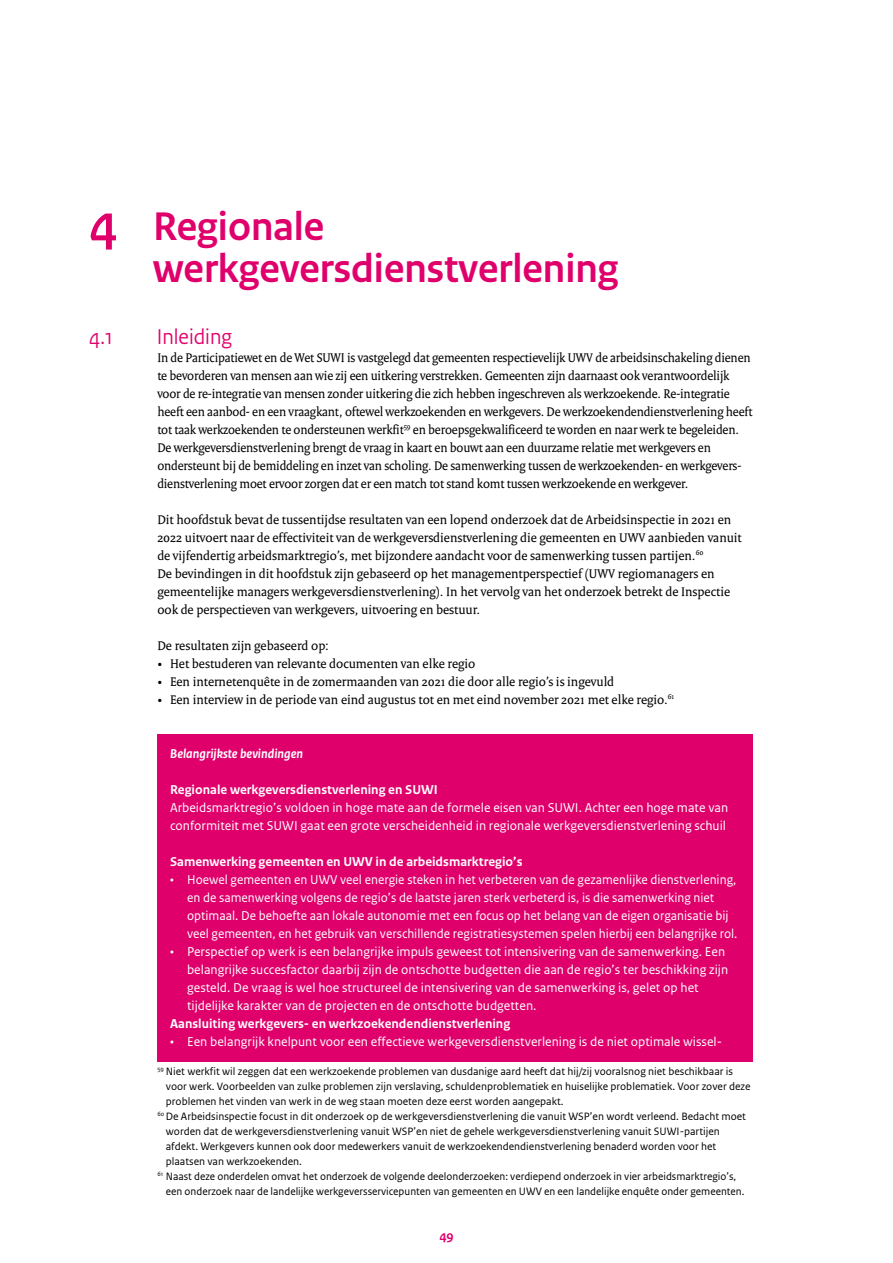
<style>
.page{position:relative;width:893px;height:1263px;background:#fff}
.page>*{position:absolute;margin:0;border:0;box-sizing:border-box;transform-origin:0 0}
.H2_RO_Kop{font:700 42px/42px "Rijksoverheid Sans Heading";color:#e0006c}
.H3_RO_Paragraafkop_S{font:22.5px "Rijksoverheid Sans Heading";color:#e0006c}
.P_RO_Broodtekst_Seri{font:13.5px/18px "Rijksoverheid Serif";letter-spacing:-.01em;color:#000}
.P_Kader_Broodtekst{font:13.5px/18px "Rijksoverheid Sans Text";color:#fff}
.P_Kader_Broodtekst-2{font:700 13.5px "Rijksoverheid Sans Text";color:#fff}
.P_Kader_Broodtekst-3{font:italic 700 13.5px "Rijksoverheid Sans Text";color:#fff}
.t1{font:700 13.5px "Rijksoverheid Sans Text";color:#e0006c}
.RO_Voetnoot{font:11.25px/15px "Rijksoverheid Sans Text";color:#000}
.s1{font-size:54px}
</style>
<div class="page">
<div style="left:157px;top:734px;width:596px;height:39px;background:#e0006c"></div>
<div style="left:157px;top:770px;width:596px;height:39px;background:#e0006c"></div>
<div style="left:157px;top:788px;width:596px;height:57px;background:#e0006c"></div>
<div style="left:157px;top:842px;width:596px;height:39px;background:#e0006c"></div>
<div style="left:157px;top:860px;width:596px;height:93px;background:#e0006c"></div>
<div style="left:157px;top:932px;width:596px;height:89px;background:#e0006c"></div>
<div style="left:157px;top:1004px;width:596px;height:39px;background:#e0006c"></div>
<div style="left:157px;top:1022px;width:596px;height:39px;background:#e0006c"></div>
<h2 class="H2_RO_Kop" style="left:153px;top:207px;width:467px;text-indent:-64px"><span class="s1">4</span> Regionale werkgeversdienstverlening</h2>
<h3 class="H3_RO_Paragraafkop_S" style="left:89px;top:324px;width:25px">4.1</h3>
<h3 class="H3_RO_Paragraafkop_S" style="left:157px;top:324px;width:77px">Inleiding</h3>
<p class="P_RO_Broodtekst_Seri" style="left:157px;top:348px;width:597px">In de Participatiewet en de Wet SUWI is vastgelegd dat gemeenten respectievelijk UWV de arbeidsinschakeling dienen te bevorderen van mensen aan wie zij een uitkering verstrekken. Gemeenten zijn daarnaast ook verantwoordelijk voor de re-integratie van mensen zonder uitkering die zich hebben ingeschreven als werkzoekende. Re-integratie heeft een aanbod- en een vraagkant, oftewel werkzoekenden en werkgevers. De werkzoekendendienstverlening heeft tot taak werkzoekenden te ondersteunen werkfit<sup>59</sup> en beroepsgekwalificeerd te worden en naar werk te begeleiden.<br>De werkgeversdienstverlening brengt de vraag in kaart en bouwt aan een duurzame relatie met werkgevers en ondersteunt bij de bemiddeling en inzet van scholing. De samenwerking tussen de werkzoekenden- en werkgevers&shy;dienstverlening moet ervoor zorgen dat er een match tot stand komt tussen werkzoekende en werkgever.</p>
<p class="P_RO_Broodtekst_Seri" style="left:157px;top:510px;width:586px">Dit hoofdstuk bevat de tussentijdse resultaten van een lopend onderzoek dat de Arbeidsinspectie in 2021 en<br>2022 uitvoert naar de effectiviteit van de werkgeversdienstverlening die gemeenten en UWV aanbieden vanuit de vijfendertig arbeidsmarktregio’s, met bijzondere aandacht voor de samenwerking tussen partijen.<sup>60</sup></p>
<p class="P_RO_Broodtekst_Seri" style="left:157px;top:564px;width:574px">De bevindingen in dit hoofdstuk zijn gebaseerd op het managementperspectief (UWV regiomanagers en gemeentelijke managers werkgeversdienstverlening). In het vervolg van het onderzoek betrekt de Inspectie ook de perspectieven van werkgevers, uitvoering en bestuur.</p>
<p class="P_RO_Broodtekst_Seri" style="left:157px;top:636px;width:173px">De resultaten zijn gebaseerd op:</p>
<p class="P_RO_Broodtekst_Seri" style="left:157px;top:654px;width:320px">• Het bestuderen van relevante documenten van elke regio</p>
<p class="P_RO_Broodtekst_Seri" style="left:157px;top:672px;width:458px">• Een internetenquête in de zomermaanden van 2021 die door alle regio’s is ingevuld</p>
<p class="P_RO_Broodtekst_Seri" style="left:157px;top:690px;width:519px">• Een interview in de periode van eind augustus tot en met eind november 2021 met elke regio.<sup>61</sup></p>
<p class="P_Kader_Broodtekst-3" style="left:170px;top:746px;width:135px">Belangrijkste bevindingen</p>
<p class="P_Kader_Broodtekst-2" style="left:170px;top:782px;width:269px">Regionale werkgeversdienstverlening en SUWI</p>
<p class="P_Kader_Broodtekst" style="left:170px;top:799px;width:560px">Arbeidsmarktregio’s voldoen in hoge mate aan de formele eisen van SUWI. Achter een hoge mate van conformiteit met SUWI gaat een grote verscheidenheid in regionale werkgeversdienstverlening schuil</p>
<p class="P_Kader_Broodtekst-2" style="left:170px;top:854px;width:354px">Samenwerking gemeenten en UWV in de arbeidsmarktregio’s</p>
<p class="P_Kader_Broodtekst" style="left:187px;top:871px;width:552px;text-indent:-17px">• Hoewel gemeenten en UWV veel energie steken in het verbeteren van de gezamenlijke dienstverlening, en de samenwerking volgens de regio’s de laatste jaren sterk verbeterd is, is die samenwerking niet optimaal. De behoefte aan lokale autonomie met een focus op het belang van de eigen organisatie bij veel gemeenten, en het gebruik van verschillende registratiesystemen spelen hierbij een belangrijke rol.</p>
<p class="P_Kader_Broodtekst" style="left:187px;top:943px;width:543px;text-indent:-17px">• Perspectief op werk is een belangrijke impuls geweest tot intensivering van de samenwerking. Een belangrijke succesfactor daarbij zijn de ontschotte budgetten die aan de regio’s ter beschikking zijn gesteld. De vraag is wel hoe structureel de intensivering van de samenwerking is, gelet op het tijdelijke karakter van de projecten en de ontschotte budgetten.</p>
<p class="P_Kader_Broodtekst-2" style="left:170px;top:1016px;width:342px">Aansluiting werkgevers- en werkzoekendendienstverlening</p>
<p class="P_Kader_Broodtekst" style="left:170px;top:1033px;width:553px">• Een belangrijk knelpunt voor een effectieve werkgeversdienstverlening is de niet optimale wissel-</p>
<p class="RO_Voetnoot" style="left:166px;top:1064px;width:586px;text-indent:-9px"><sup>59</sup> Niet werkfit wil zeggen dat een werkzoekende problemen van dusdanige aard heeft dat hij/zij vooralsnog niet beschikbaar is voor werk. Voorbeelden van zulke problemen zijn verslaving, schuldenproblematiek en huiselijke problematiek. Voor zover deze problemen het vinden van werk in de weg staan moeten deze eerst worden aangepakt.</p>
<p class="RO_Voetnoot" style="left:166px;top:1109px;width:582px;text-indent:-9px"><sup>60</sup> De Arbeidsinspectie focust in dit onderzoek op de werkgeversdienstverlening die vanuit WSP’en wordt verleend. Bedacht moet worden dat de werkgeversdienstverlening vanuit WSP’en niet de gehele werkgeversdienstverlening vanuit SUWI-partijen afdekt. Werkgevers kunnen ook door medewerkers vanuit de werkzoekendendienstverlening benaderd worden voor het plaatsen van werkzoekenden.</p>
<p class="RO_Voetnoot" style="left:166px;top:1169px;width:580px;text-indent:-9px"><sup>61</sup> Naast deze onderdelen omvat het onderzoek de volgende deelonderzoeken: verdiepend onderzoek in vier arbeidsmarktregio’s, een onderzoek naar de landelijke werkgeversservicepunten van gemeenten en UWV en een landelijke enquête onder gemeenten.</p>
<p class="t1" style="left:439px;top:1228px;width:16px">49</p>
</div>
